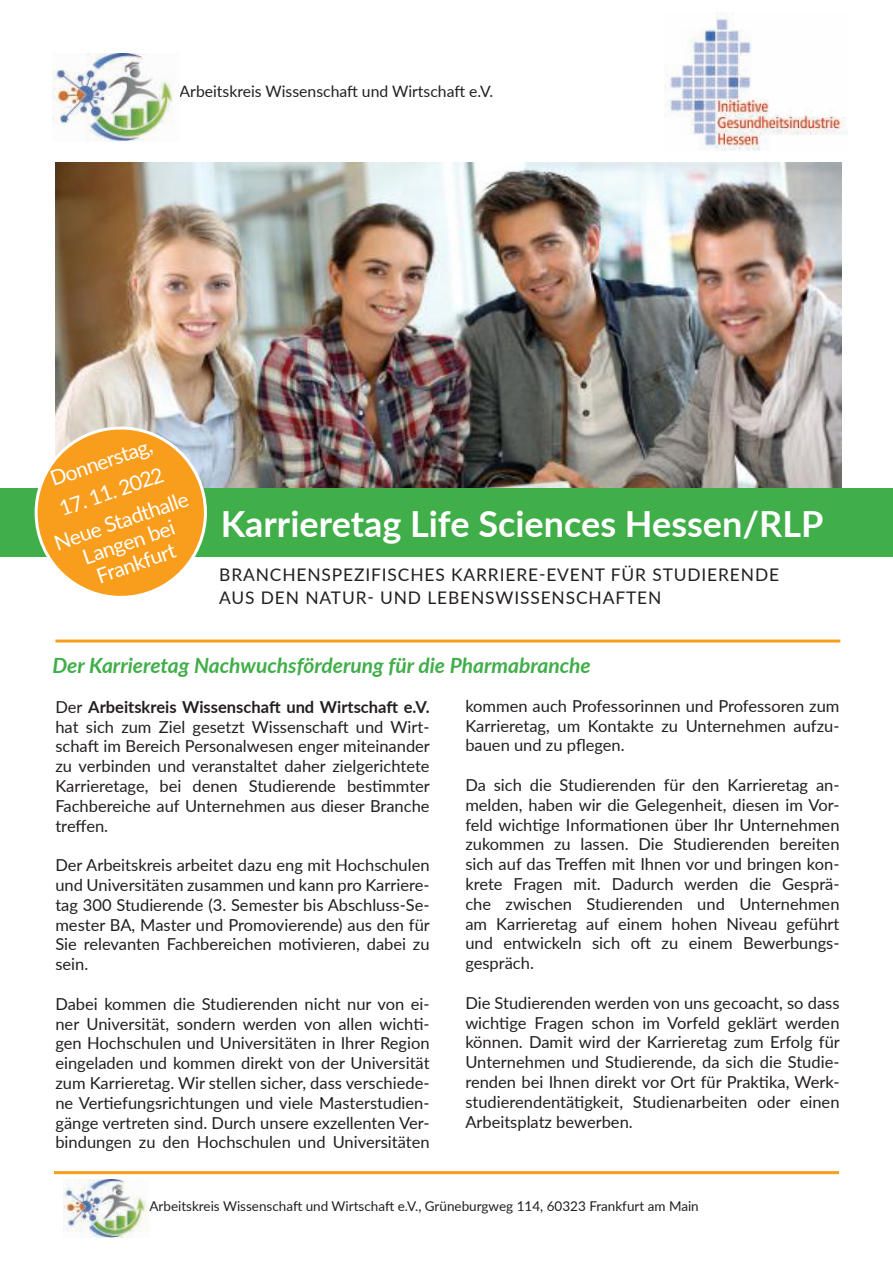
<style>
.page{position:relative;width:893px;height:1263px;background:#fff}
.page>*{position:absolute;margin:0;border:0;box-sizing:border-box;transform-origin:0 0}
.t1{font:700 36px "Lato";color:#fff}
.t2{font:21px/31px "Lato";color:#fff;text-align:center}
.t3{font:italic 700 21px "Lato";color:#40ae49}
.t4{font:17.4px/22.5px "Lato";letter-spacing:.05em;color:#231f20}
.t5{font:16.5px/19.8px "Lato";color:#231f20;text-align:justify}
.t6{font:15.75px "Lato";color:#231f20}
.t7{font:13.5px "Lato";color:#231f20}
.s1{font-weight:700}
</style>
<div class="page">
<hr style="left:54px;top:1171px;width:785px;height:3px;background:#f89e1c">
<img style="left:64px;top:1179px;width:84px;height:58px">
<img style="left:55px;top:162px;width:787px;height:326px">
<div style="left:0;top:488px;width:893px;height:69px;background:#40ae49"></div>
<svg style="left:34px;top:420px;width:180px;height:176px"></svg>
<hr style="left:55px;top:639px;width:785px;height:3px;background:#f89e1c">
<img style="left:52px;top:53px;width:121px;height:88px">
<img style="left:664px;top:14px;width:183px;height:136px">
<p class="t6" style="left:180px;top:80px;width:315px">Arbeitskreis Wissenschaft und Wirtschaft e.V.</p>
<p class="t2" style="left:46px;top:464px;width:108px;rotate:-19deg">Donnerstag,</p>
<p class="t2" style="left:40px;top:499px;width:142px;rotate:-19deg">17. 11. 2022<br>Neue Stadthalle</p>
<p class="t2" style="left:80px;top:546px;width:97px;line-height:22.5px;rotate:-19deg">Langen bei<br>Frankfurt</p>
<h1 class="t1" style="left:221px;top:510px;width:604px">Karrieretag Life Sciences Hessen/RLP</h1>
<p class="t4" style="left:219px;top:563px;width:561px">BRANCHENSPEZIFISCHES KARRIERE-EVENT FÜR STUDIERENDE<br>AUS DEN NATUR- UND LEBENSWISSENSCHAFTEN</p>
<p class="t3" style="left:52px;top:657px;width:540px">Der Karrieretag Nachwuchsförderung für die Pharmabranche</p>
<p class="t5" style="left:55px;top:698px;width:376px">Der <span class="s1">Arbeitskreis Wissenschaft und Wirtschaft e.V. </span>hat sich zum Ziel gesetzt Wissenschaft und Wirt&shy;schaft im Bereich Personalwesen enger miteinander zu verbinden und veranstaltet daher zielgerichtete Karrieretage, bei denen Studierende bestimmter Fachbereiche auf Unternehmen aus dieser Branche treffen.</p>
<p class="t5" style="left:55px;top:857px;width:376px">Der Arbeitskreis arbeitet dazu eng mit Hochschulen und Universitäten zusammen und kann pro Karriere&shy;tag 300 Studierende (3. Semester bis Abschluss-Se&shy;mester BA, Master und Promovierende) aus den für Sie relevanten Fachbereichen motivieren, dabei zu sein.</p>
<p class="t5" style="left:55px;top:993px;width:376px">Dabei kommen die Studierenden nicht nur von ei&shy;ner Universität, sondern werden von allen wichti&shy;gen Hochschulen und Universitäten in Ihrer Region eingeladen und kommen direkt von der Universität zum Karrieretag. Wir stellen sicher, dass verschiede&shy;ne Vertiefungsrichtungen und viele Masterstudien&shy;gänge vertreten sind. Durch unsere exzellenten Ver&shy;bindungen zu den Hochschulen und Universitäten</p>
<p class="t5" style="left:465px;top:695px;width:376px">kommen auch Professorinnen und Professoren zum Karrieretag, um Kontakte zu Unternehmen aufzu&shy;bauen und zu pflegen.</p>
<p class="t5" style="left:465px;top:774px;width:376px">Da sich die Studierenden für den Karrieretag an&shy;melden, haben wir die Gelegenheit, diesen im Vor&shy;feld wichtige Informationen über Ihr Unternehmen zukommen zu lassen. Die Studierenden bereiten sich auf das Treffen mit Ihnen vor und bringen kon&shy;krete Fragen mit. Dadurch werden die Gesprä&shy;che zwischen Studierenden und Unternehmen am Karrieretag auf einem hohen Niveau geführt und entwickeln sich oft zu einem Bewerbungs&shy;gespräch.</p>
<p class="t5" style="left:465px;top:992px;width:376px">Die Studierenden werden von uns gecoacht, so dass wichtige Fragen schon im Vorfeld geklärt werden können. Damit wird der Karrieretag zum Erfolg für Unternehmen und Studierende, da sich die Studie&shy;renden bei Ihnen direkt vor Ort für Praktika, Werk&shy;studierendentätigkeit, Studienarbeiten oder einen Arbeitsplatz bewerben.</p>
<p class="t7" style="left:149px;top:1196px;width:551px">Arbeitskreis Wissenschaft und Wirtschaft e.V., Grüneburgweg 114, 60323 Frankfurt am Main</p>
</div>
